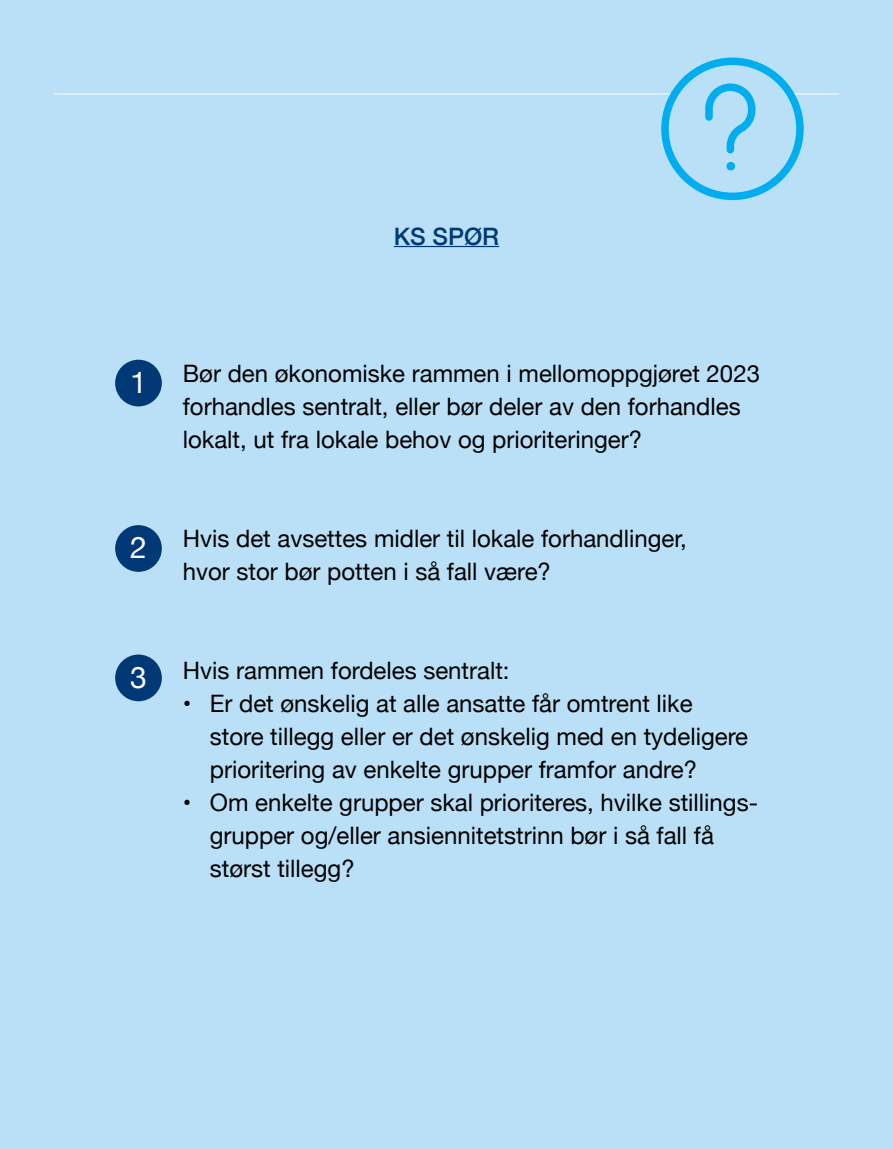
<style>
.page{position:relative;width:893px;height:1149px;background:#fff}
.page>*{position:absolute;margin:0;border:0;box-sizing:border-box;transform-origin:0 0}
.t1{font:30px "Helvetica Neue";color:#fff}
.t2{font:24px/33px "Helvetica Neue";color:#000}
.t3{font:500 24px "Helvetica Neue";color:#003976}
.s1{font-size:30px;color:#fff}
</style>
<div class="page">
<div style="left:0;top:0;width:893px;height:1148px;background:#b9e0f7"></div>
<hr style="left:54px;top:94px;width:785px;height:1px;background:#fff">
<hr style="left:394px;top:246px;width:105px;height:1px;background:#003976">
<div style="left:115px;top:359px;width:47px;height:47px;background:#003976;border-radius:50%"></div>
<div style="left:115px;top:525px;width:47px;height:46px;background:#003976;border-radius:50%"></div>
<div style="left:115px;top:654px;width:47px;height:47px;background:#003976;border-radius:50%"></div>
<svg style="left:657px;top:57px;width:150px;height:144px"></svg>
<p class="t3" style="left:394px;top:217px;width:107px">KS SPØR</p>
<p class="t2" style="left:183px;top:358px;width:579px;text-indent:-53px"><span class="s1">1</span> Bør den økonomiske rammen i mellomoppgjøret 2023 forhandles sentralt, eller bør deler av den forhandles lokalt, ut fra lokale behov og prioriteringer?</p>
<p class="t1" style="left:130px;top:526px;width:18px">2</p>
<p class="t1" style="left:130px;top:655px;width:18px">3</p>
<p class="t2" style="left:183px;top:523px;width:506px">Hvis det avsettes midler til lokale forhandlinger, hvor stor bør potten i så fall være?</p>
<p class="t2" style="left:183px;top:655px;width:328px">Hvis rammen fordeles sentralt:</p>
<p class="t2" style="left:210px;top:688px;width:540px;text-indent:-27px">• Er det ønskelig at alle ansatte får omtrent like store tillegg eller er det ønskelig med en tydeligere prioritering av enkelte grupper framfor andre?</p>
<p class="t2" style="left:210px;top:787px;width:550px;text-indent:-27px">• Om enkelte grupper skal prioriteres, hvilke stillings&shy;grupper og/eller ansiennitetstrinn bør i så fall få størst tillegg?</p>
</div>
